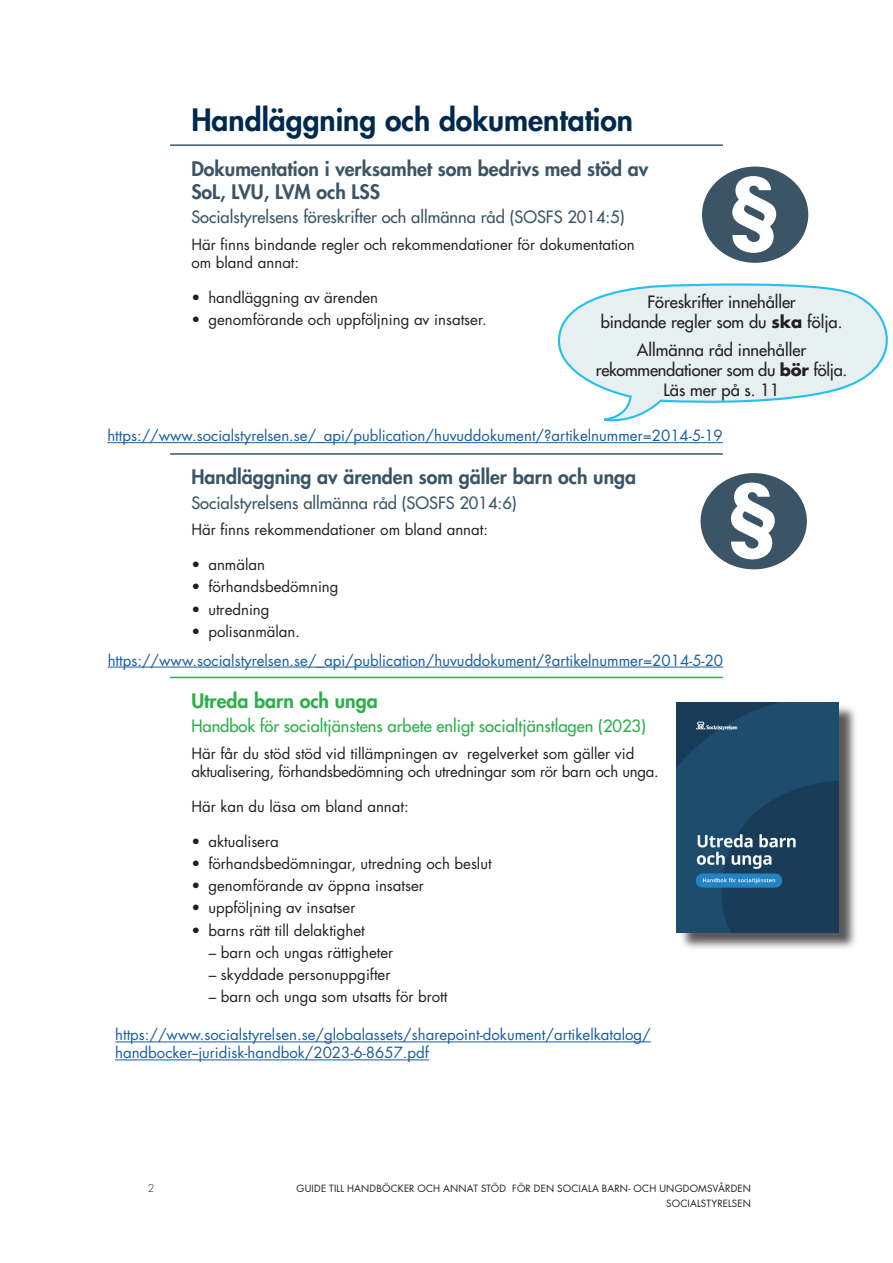
<style>
.page{position:relative;width:893px;height:1263px;background:#fff}
.page>*{position:absolute;margin:0;border:0;box-sizing:border-box;transform-origin:0 0}
.t1{font:700 76.5px "Futura Std";color:#fff}
.t2{font:800 30px "Futura Std";color:#00294e}
.t3{font:800 19.5px/23.4px "Futura Std";color:#3b5566}
.t4{font:800 19.5px "Futura Std";color:#2ab049}
.ingress{font:500 16.5px/19.8px "Futura Std";letter-spacing:-.005em;color:#231f20;text-align:center}
.underrubrik_till_H3{font:500 16.5px "Futura Std";color:#3b5566}
.underubrik_till_H2{font:500 16.5px "Futura Std";color:#2ab049}
.punktlista{font:15px "Futura Std";color:#231f20}
.brödtext_i_texten{font:15px/18px "Futura Std";color:#175d9e}
.brödtext_i_texten-2{font:15px/18px "Futura Std";color:#231f20}
.brödtext_i_texten-3{font:15px/18px "Futura Std";letter-spacing:-.02em;color:#231f20}
.t5{font:300 10.5px "Futura Std";color:#231f20}
.t6{font:9.75px/14.5px "Futura Std";letter-spacing:.02em;color:#231f20;text-align:right}
.s1{font-weight:700}
</style>
<div class="page">
<div style="left:679px;top:705px;width:178px;height:246px;background:#231f20;opacity:.75"></div>
<img style="left:677px;top:702px;width:162px;height:230px">
<hr style="left:170px;top:144px;width:553px;height:2px;background:#3b5566">
<hr style="left:170px;top:453px;width:553px;height:2px;background:#3b5566">
<hr style="left:170px;top:677px;width:553px;height:1px;background:#2ab049">
<hr style="left:108px;top:667px;width:615px;height:1px;background:#175d9e">
<hr style="left:107px;top:442px;width:616px;height:1px;background:#175d9e">
<div style="left:702px;top:167px;width:106px;height:96px;background:#3b5566;border-radius:50%"></div>
<div style="left:701px;top:473px;width:106px;height:96px;background:#3b5566;border-radius:50%"></div>
<svg style="left:557px;top:283px;width:331px;height:139px"></svg>
<hr style="left:115px;top:1041px;width:536px;height:1px;background:#175d9e">
<hr style="left:115px;top:1059px;width:314px;height:1px;background:#175d9e">
<h1 class="t2" style="left:191px;top:101px;width:443px">Handläggning och dokumentation</h1>
<h3 class="t3" style="left:191px;top:157px;width:458px">Dokumentation i verksamhet som bedrivs med stöd av<br>SoL, LVU, LVM och LSS</h3>
<p class="underrubrik_till_H3" style="left:191px;top:207px;width:435px">Socialstyrelsens föreskrifter och allmänna råd (SOSFS 2014:5)</p>
<p class="brödtext_i_texten-2" style="left:191px;top:235px;width:445px">Här finns bindande regler och rekommendationer för dokumentation om bland annat:</p>
<p class="punktlista" style="left:191px;top:288px;width:188px">• handläggning av ärenden</p>
<p class="punktlista" style="left:191px;top:310px;width:297px">• genomförande och uppföljning av insatser.</p>
<p class="t1" style="left:728px;top:156px;width:54px">§</p>
<p class="ingress" style="left:601px;top:292px;width:243px">Föreskrifter innehåller<br>bindande regler som du <span class="s1">ska</span> följa.</p>
<p class="ingress" style="left:596px;top:341px;width:253px">Allmänna råd innehåller rekommendationer som du <span class="s1">bör</span> följa.<br>Läs mer på s. 11</p>
<p class="brödtext_i_texten" style="left:107px;top:427px;width:617px">https://www.socialstyrelsen.se/_api/publication/huvuddokument/?artikelnummer=2014-5-19</p>
<h3 class="t3" style="left:191px;top:466px;width:446px">Handläggning av ärenden som gäller barn och unga</h3>
<p class="underrubrik_till_H3" style="left:191px;top:492px;width:327px">Socialstyrelsens allmänna råd (SOSFS 2014:6)</p>
<p class="brödtext_i_texten-2" style="left:191px;top:521px;width:298px">Här finns rekommendationer om bland annat:</p>
<p class="punktlista" style="left:191px;top:555px;width:75px">• anmälan</p>
<p class="punktlista" style="left:191px;top:577px;width:149px">• förhandsbedömning</p>
<p class="punktlista" style="left:191px;top:599px;width:80px">• utredning</p>
<p class="punktlista" style="left:191px;top:622px;width:110px">• polisanmälan.</p>
<p class="t1" style="left:727px;top:462px;width:54px">§</p>
<p class="brödtext_i_texten" style="left:108px;top:651px;width:617px">https://www.socialstyrelsen.se/_api/publication/huvuddokument/?artikelnummer=2014-5-20</p>
<h2 class="t4" style="left:191px;top:688px;width:188px">Utreda barn och unga</h2>
<p class="underubrik_till_H2" style="left:191px;top:716px;width:456px">Handbok för socialtjänstens arbete enligt socialtjänstlagen (2023)</p>
<p class="brödtext_i_texten-3" style="left:191px;top:744px;width:469px">Här får du stöd stöd vid tillämpningen av regelverket som gäller vid aktualisering, förhandsbedömning och utredningar som rör barn och unga.</p>
<p class="brödtext_i_texten-2" style="left:191px;top:797px;width:219px">Här kan du läsa om bland annat:</p>
<p class="punktlista" style="left:191px;top:831px;width:89px">• aktualisera</p>
<p class="punktlista" style="left:191px;top:854px;width:302px">• förhandsbedömningar, utredning och beslut</p>
<p class="punktlista" style="left:191px;top:876px;width:234px">• genomförande av öppna insatser</p>
<p class="punktlista" style="left:191px;top:898px;width:166px">• uppföljning av insatser</p>
<p class="punktlista" style="left:191px;top:920px;width:175px">• barns rätt till delaktighet</p>
<p class="punktlista" style="left:209px;top:943px;width:186px">– barn och ungas rättigheter</p>
<p class="punktlista" style="left:209px;top:965px;width:183px">– skyddade personuppgifter</p>
<p class="punktlista" style="left:209px;top:987px;width:240px">– barn och unga som utsatts för brott</p>
<p class="brödtext_i_texten" style="left:115px;top:1026px;width:537px">https://www.socialstyrelsen.se/globalassets/sharepoint-dokument/artikelkatalog/ handbocker--juridisk-handbok/2023-6-8657.pdf</p>
<p class="t5" style="left:148px;top:1182px;width:8px">2</p>
<p class="t6" style="left:297px;top:1181px;width:456px">GUIDE TILL HANDBÖCKER OCH ANNAT STÖD FÖR DEN SOCIALA BARN- OCH UNGDOMSVÅRDEN<br>SOCIALSTYRELSEN</p>
</div>
